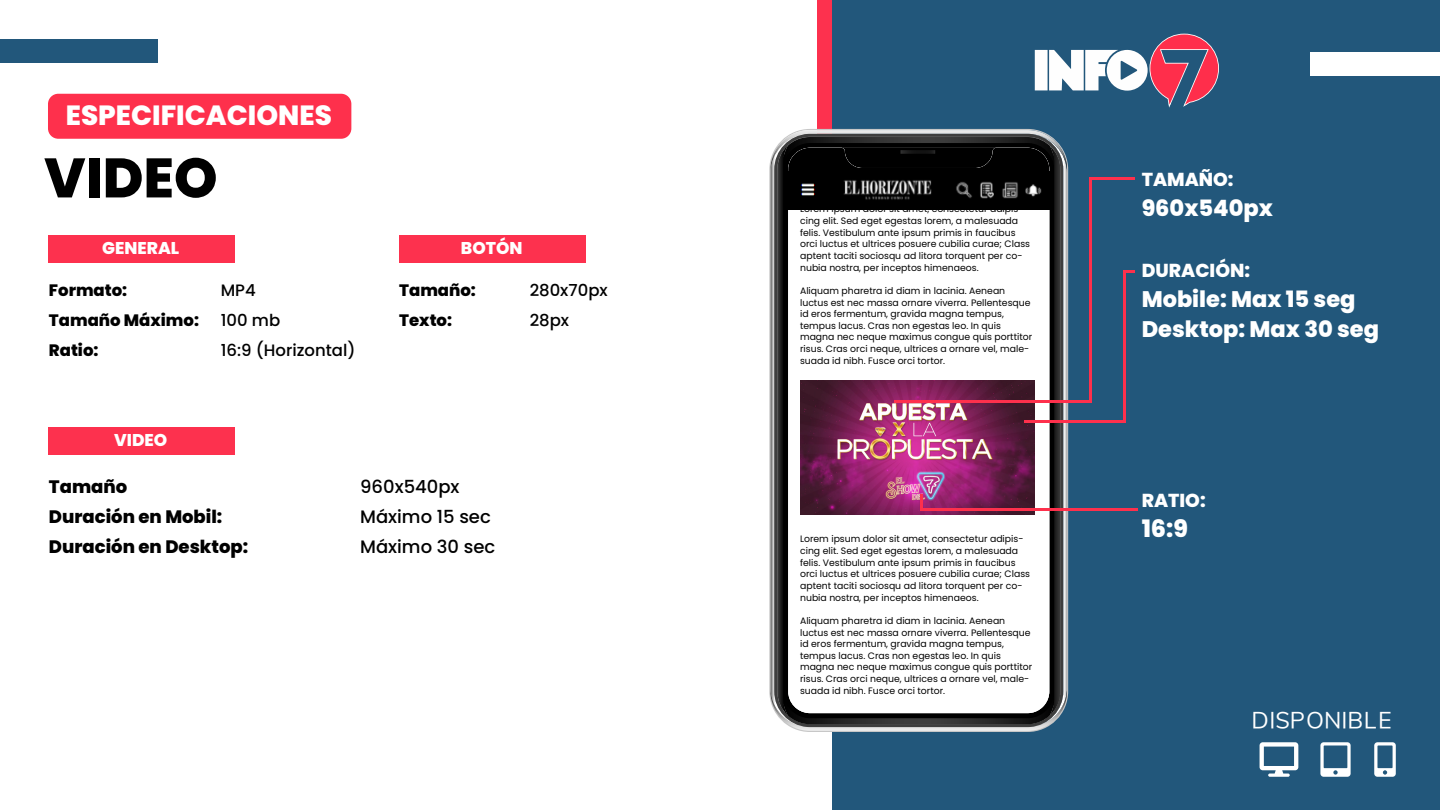
<style>
.page{position:relative;width:1440px;height:810px;background:#fff}
.page>*{position:absolute;margin:0;border:0;box-sizing:border-box;transform-origin:0 0}
.t1{font:800 55.5px "Poppins";color:#000}
.t2{font:800 27.75px "Poppins";color:#fff}
.t3{font:800 24px "Poppins";color:#fff}
.t4{font:800 22.5px/30px "Poppins";color:#fff}
.t5{font:800 18.75px "Poppins";color:#fff}
.t6{font:800 18px/30px "Poppins";color:#000}
.t7{font:500 18px/30px "Poppins";color:#000}
.t8{font:800 17.02px "Poppins";color:#fff}
.t9{font:800 16.5px/30px "Poppins";color:#000}
.t10{font:500 16.5px/30px "Poppins";color:#000}
.t11{font:9.3px/11.6px "Poppins";color:#000}
</style>
<div class="page">
<div style="left:817px;top:0;width:24px;height:728px;background:#fd314e"></div>
<div style="left:832px;top:0;width:608px;height:810px;background:#22577b"></div>
<svg style="left:1260px;top:742px;width:38px;height:35px"></svg>
<svg style="left:1374px;top:742px;width:22px;height:35px"></svg>
<svg style="left:1320px;top:742px;width:31px;height:35px"></svg>
<svg style="left:770px;top:138px;width:297px;height:593px;background:#737575"></svg>
<svg style="left:784px;top:128px;width:276px;height:576px;background:#bcacb5"></svg>
<div style="left:48px;top:235px;width:186px;height:27px;background:#fd314e"></div>
<div style="left:48px;top:427px;width:186px;height:27px;background:#fd314e"></div>
<div style="left:399px;top:235px;width:186px;height:27px;background:#fd314e"></div>
<div style="left:48px;top:94px;width:303px;height:45px;background:#fe304c;border-radius:10px"></div>
<svg style="left:1035px;top:33px;width:184px;height:75px"></svg>
<div style="left:1310px;top:52px;width:130px;height:24px;background:#fff"></div>
<div style="left:0;top:39px;width:158px;height:24px;background:#22577b"></div>
<svg style="left:895px;top:400px;width:197px;height:4px"></svg>
<hr style="left:1024px;top:420px;width:102px;height:3px;background:#fe304c">
<hr style="left:921px;top:508px;width:217px;height:3px;background:#fe304c">
<hr style="left:1089px;top:177px;width:46px;height:3px;background:#fe304c">
<svg style="left:1124px;top:270px;width:11px;height:3px"></svg>
<hr style="left:1089px;top:177px;width:3px;height:224px;background:#fe304c">
<hr style="left:1124px;top:272px;width:2px;height:151px;background:#fe304c">
<hr style="left:920px;top:494px;width:3px;height:17px;background:#fe304c">
<h2 class="t2" style="left:66px;top:99px;width:268px">ESPECIFICACIONES</h2>
<h1 class="t1" style="left:44px;top:146px;width:175px">VIDEO</h1>
<h3 class="t5" style="left:1142px;top:169px;width:93px">TAMAÑO:</h3>
<h3 class="t4" style="left:1142px;top:193px;width:133px">960x540px</h3>
<h3 class="t5" style="left:1142px;top:259px;width:110px">DURACIÓN:</h3>
<h3 class="t4" style="left:1142px;top:284px;width:239px">Mobile: Max 15 seg<br>Desktop: Max 30 seg</h3>
<p class="t11" style="left:800px;top:203px;width:231px">Lorem ipsum dolor sit amet, consectetur adipis&shy;cing elit. Sed eget egestas lorem, a malesuada felis. Vestibulum ante ipsum primis in faucibus orci luctus et ultrices posuere cubilia curae; Class aptent taciti sociosqu ad litora torquent per co&shy;nubia nostra, per inceptos himenaeos.</p>
<p class="t11" style="left:800px;top:285px;width:234px">Aliquam pharetra id diam in lacinia. Aenean luctus est nec massa ornare viverra. Pellentesque id eros fermentum, gravida magna tempus, tempus lacus. Cras non egestas leo. In quis magna nec neque maximus congue quis porttitor risus. Cras orci neque, ultrices a ornare vel, male&shy;suada id nibh. Fusce orci tortor.</p>
<h3 class="t8" style="left:461px;top:238px;width:63px">BOTÓN</h3>
<h3 class="t8" style="left:102px;top:238px;width:79px">GENERAL</h3>
<h3 class="t9" style="left:399px;top:275px;width:78px">Tamaño:<br>Texto:</h3>
<h3 class="t10" style="left:530px;top:275px;width:80px">280x70px<br>28px</h3>
<h3 class="t9" style="left:49px;top:275px;width:152px">Formato:<br>Tamaño Máximo:<br>Ratio:</h3>
<h3 class="t10" style="left:221px;top:275px;width:136px">MP4<br>100 mb<br>16:9 (Horizontal)</h3>
<h3 class="t8" style="left:114px;top:430px;width:55px">VIDEO</h3>
<h3 class="t6" style="left:49px;top:472px;width:201px">Tamaño<br>Duración en Mobil:<br>Duración en Desktop:</h3>
<h3 class="t7" style="left:360px;top:472px;width:137px">960x540px<br>Máximo 15 sec<br>Máximo 30 sec</h3>
<p class="t11" style="left:800px;top:533px;width:231px">Lorem ipsum dolor sit amet, consectetur adipis&shy;cing elit. Sed eget egestas lorem, a malesuada felis. Vestibulum ante ipsum primis in faucibus orci luctus et ultrices posuere cubilia curae; Class aptent taciti sociosqu ad litora torquent per co&shy;nubia nostra, per inceptos himenaeos.</p>
<p class="t11" style="left:800px;top:615px;width:234px">Aliquam pharetra id diam in lacinia. Aenean luctus est nec massa ornare viverra. Pellentesque id eros fermentum, gravida magna tempus, tempus lacus. Cras non egestas leo. In quis magna nec neque maximus congue quis porttitor risus. Cras orci neque, ultrices a ornare vel, male&shy;suada id nibh. Fusce orci tortor.</p>
<h3 class="t5" style="left:1142px;top:490px;width:66px">RATIO:</h3>
<h3 class="t3" style="left:1142px;top:515px;width:48px">16:9</h3>
</div>
